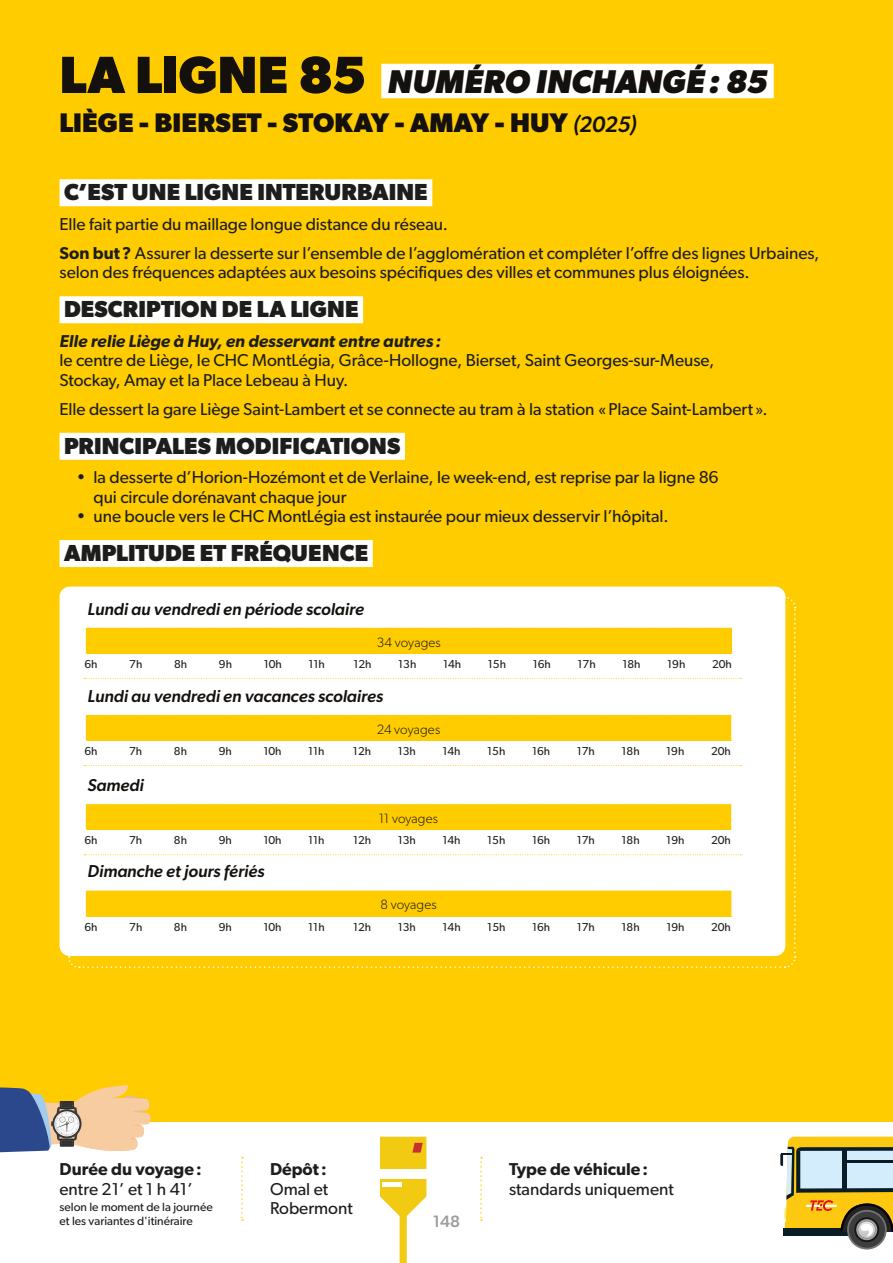
<style>
.page{position:relative;width:893px;height:1263px;background:#fff}
.page>*{position:absolute;margin:0;border:0;box-sizing:border-box;transform-origin:0 0}
.t1{font:700 52.5px "Gibson";color:#13100d}
.t2{font:italic 700 33px "Gibson";letter-spacing:.005em;color:#13100d}
.t3{font:700 27px "Gibson";letter-spacing:.005em;color:#13100d}
.t4{font:700 23.25px "Gibson";letter-spacing:.005em;color:#1d1d1b}
.t5{font:17.25px/19.5px "Gibson";color:#1d1d1b}
.t6{font:italic 500 17.25px "Gibson";color:#13100d}
.t7{font:italic 600 17.25px "Gibson";color:#1d1d1b}
.t8{font:600 17.25px "Gibson";color:#1d1d1b}
.t9{font:500 16.5px "Gibson";color:#9d9d9c}
.t10{font:300 13.5px "Gibson";letter-spacing:.01em;color:#1d1d1b}
.t11{font:12px/13.5px "Gibson";color:#1d1d1b}
.t12{font:11.55px "Gibson";color:#1d1d1b}
.s1{font-weight:500;font-style:italic;font-size:22.5px}
.s2{font-weight:600}
</style>
<div class="page">
<div style="left:0;top:0;width:893px;height:1121px;background:#fc0"></div>
<div style="left:847px;top:1210px;width:40px;height:39px;background:#737373;border-radius:50%"></div>
<div style="left:849px;top:1212px;width:36px;height:36px;background:#3d3d3d;border-radius:50%"></div>
<svg style="left:854px;top:1217px;width:25px;height:25px"></svg>
<div style="left:856px;top:1219px;width:21px;height:21px;background:#a2a0a0;border-radius:50%"></div>
<svg style="left:780px;top:1136px;width:113px;height:102px"></svg>
<svg style="left:380px;top:1137px;width:46px;height:126px"></svg>
<div style="left:380px;top:1169px;width:46px;height:10px;background:#fff"></div>
<hr style="left:383px;top:1183px;width:19px;height:4px;background:#fff">
<svg style="left:0;top:1085px;width:152px;height:68px"></svg>
<svg style="left:480px;top:1157px;width:2px;height:64px"></svg>
<svg style="left:241px;top:1157px;width:2px;height:64px"></svg>
<div style="left:60px;top:179px;width:372px;height:27px;background:#fff"></div>
<div style="left:60px;top:296px;width:303px;height:27px;background:#fff"></div>
<div style="left:60px;top:433px;width:345px;height:27px;background:#fff"></div>
<div style="left:60px;top:540px;width:313px;height:27px;background:#fff"></div>
<div style="left:60px;top:587px;width:725px;height:369px;background:#fff;border-radius:10px"></div>
<svg style="left:67px;top:596px;width:729px;height:372px"></svg>
<div style="left:381px;top:64px;width:393px;height:34px;background:#fff"></div>
<h1 class="t1" style="left:60px;top:44px;width:308px">LA LIGNE 85</h1>
<h3 class="t3" style="left:60px;top:107px;width:578px">LIÈGE - BIERSET - STOKAY - AMAY - HUY <span class="s1">(2025)</span></h3>
<h2 class="t2" style="left:387px;top:62px;width:382px">NUMÉRO INCHANGÉ: 85</h2>
<h3 class="t4" style="left:64px;top:178px;width:365px">C’EST UNE LIGNE INTERURBAINE</h3>
<p class="t5" style="left:60px;top:209px;width:761px;line-height:29.2px">Elle fait partie du maillage longue distance du réseau.<br><span class="s2">Son but?</span> Assurer la desserte sur l’ensemble de l’agglomération et compléter l’offre des lignes Urbaines,</p>
<p class="t5" style="left:60px;top:262px;width:691px">selon des fréquences adaptées aux besoins spécifiques des villes et communes plus éloignées.</p>
<h3 class="t4" style="left:64px;top:295px;width:296px">DESCRIPTION DE LA LIGNE</h3>
<p class="t7" style="left:60px;top:330px;width:383px">Elle relie Liège à Huy, en desservant entre autres :</p>
<p class="t5" style="left:60px;top:350px;width:656px">le centre de Liège, le CHC MontLégia, Grâce-Hollogne, Bierset, Saint Georges-sur-Meuse,<br>Stockay, Amay et la Place Lebeau à Huy.</p>
<p class="t5" style="left:60px;top:399px;width:710px">Elle dessert la gare Liège Saint-Lambert et se connecte au tram à la station «Place Saint-Lambert ».</p>
<h3 class="t4" style="left:64px;top:432px;width:338px">PRINCIPALES MODIFICATIONS</h3>
<p class="t5" style="left:94px;top:467px;width:627px;text-indent:-17px">• la desserte d’Horion-Hozémont et de Verlaine, le week-end, est reprise par la ligne 86 qui circule dorénavant chaque jour</p>
<p class="t5" style="left:77px;top:506px;width:593px">• une boucle vers le CHC MontLégia est instaurée pour mieux desservir l’hôpital.</p>
<h3 class="t4" style="left:64px;top:539px;width:306px">AMPLITUDE ET FRÉQUENCE</h3>
<p class="t6" style="left:88px;top:598px;width:278px">Lundi au vendredi en période scolaire</p>
<p class="t10" style="left:377px;top:634px;width:65px">34 voyages</p>
<p class="t12" style="left:84px;top:657px;width:15px">6h</p>
<p class="t12" style="left:129px;top:657px;width:15px">7h</p>
<p class="t12" style="left:174px;top:657px;width:15px">8h</p>
<p class="t12" style="left:219px;top:657px;width:15px">9h</p>
<p class="t12" style="left:264px;top:657px;width:20px">10h</p>
<p class="t12" style="left:309px;top:657px;width:18px">11h</p>
<p class="t12" style="left:353px;top:657px;width:20px">12h</p>
<p class="t12" style="left:398px;top:657px;width:20px">13h</p>
<p class="t12" style="left:443px;top:657px;width:20px">14h</p>
<p class="t12" style="left:488px;top:657px;width:20px">15h</p>
<p class="t12" style="left:533px;top:657px;width:20px">16h</p>
<p class="t12" style="left:578px;top:657px;width:20px">17h</p>
<p class="t12" style="left:622px;top:657px;width:20px">18h</p>
<p class="t12" style="left:667px;top:657px;width:20px">19h</p>
<p class="t12" style="left:712px;top:657px;width:21px">20h</p>
<p class="t6" style="left:88px;top:685px;width:297px">Lundi au vendredi en vacances scolaires</p>
<p class="t10" style="left:377px;top:721px;width:65px">24 voyages</p>
<p class="t12" style="left:84px;top:744px;width:15px">6h</p>
<p class="t12" style="left:129px;top:744px;width:15px">7h</p>
<p class="t12" style="left:174px;top:744px;width:15px">8h</p>
<p class="t12" style="left:219px;top:744px;width:15px">9h</p>
<p class="t12" style="left:263px;top:744px;width:20px">10h</p>
<p class="t12" style="left:308px;top:744px;width:18px">11h</p>
<p class="t12" style="left:353px;top:744px;width:20px">12h</p>
<p class="t12" style="left:398px;top:744px;width:20px">13h</p>
<p class="t12" style="left:442px;top:744px;width:20px">14h</p>
<p class="t12" style="left:487px;top:744px;width:20px">15h</p>
<p class="t12" style="left:532px;top:744px;width:20px">16h</p>
<p class="t12" style="left:577px;top:744px;width:20px">17h</p>
<p class="t12" style="left:621px;top:744px;width:20px">18h</p>
<p class="t12" style="left:666px;top:744px;width:20px">19h</p>
<p class="t12" style="left:711px;top:744px;width:21px">20h</p>
<p class="t6" style="left:88px;top:775px;width:58px">Samedi</p>
<p class="t10" style="left:379px;top:810px;width:61px">11 voyages</p>
<p class="t12" style="left:84px;top:833px;width:15px">6h</p>
<p class="t12" style="left:129px;top:833px;width:15px">7h</p>
<p class="t12" style="left:174px;top:833px;width:15px">8h</p>
<p class="t12" style="left:219px;top:833px;width:15px">9h</p>
<p class="t12" style="left:263px;top:833px;width:20px">10h</p>
<p class="t12" style="left:308px;top:833px;width:18px">11h</p>
<p class="t12" style="left:353px;top:833px;width:20px">12h</p>
<p class="t12" style="left:398px;top:833px;width:20px">13h</p>
<p class="t12" style="left:442px;top:833px;width:20px">14h</p>
<p class="t12" style="left:487px;top:833px;width:20px">15h</p>
<p class="t12" style="left:532px;top:833px;width:20px">16h</p>
<p class="t12" style="left:577px;top:833px;width:20px">17h</p>
<p class="t12" style="left:622px;top:833px;width:20px">18h</p>
<p class="t12" style="left:666px;top:833px;width:20px">19h</p>
<p class="t12" style="left:711px;top:833px;width:21px">20h</p>
<p class="t6" style="left:88px;top:861px;width:178px">Dimanche et jours fériés</p>
<p class="t10" style="left:380px;top:896px;width:58px">8 voyages</p>
<p class="t12" style="left:84px;top:919px;width:15px">6h</p>
<p class="t12" style="left:129px;top:919px;width:15px">7h</p>
<p class="t12" style="left:174px;top:919px;width:15px">8h</p>
<p class="t12" style="left:219px;top:919px;width:15px">9h</p>
<p class="t12" style="left:263px;top:919px;width:20px">10h</p>
<p class="t12" style="left:308px;top:919px;width:18px">11h</p>
<p class="t12" style="left:353px;top:919px;width:20px">12h</p>
<p class="t12" style="left:398px;top:919px;width:20px">13h</p>
<p class="t12" style="left:443px;top:919px;width:20px">14h</p>
<p class="t12" style="left:487px;top:919px;width:20px">15h</p>
<p class="t12" style="left:532px;top:919px;width:20px">16h</p>
<p class="t12" style="left:577px;top:919px;width:20px">17h</p>
<p class="t12" style="left:622px;top:919px;width:20px">18h</p>
<p class="t12" style="left:666px;top:919px;width:20px">19h</p>
<p class="t12" style="left:711px;top:919px;width:21px">20h</p>
<p class="t8" style="left:60px;top:1159px;width:144px">Durée du voyage:</p>
<p class="t5" style="left:60px;top:1179px;width:135px">entre 21’ et 1 h 41’</p>
<p class="t11" style="left:60px;top:1200px;width:155px">selon le moment de la journée et les variantes d'itinéraire</p>
<p class="t8" style="left:270px;top:1159px;width:58px">Dépôt:</p>
<p class="t5" style="left:270px;top:1179px;width:84px">Omal et<br>Robermont</p>
<p class="t9" style="left:433px;top:1212px;width:29px">148</p>
<p class="t8" style="left:509px;top:1159px;width:141px">Type de véhicule:</p>
<p class="t5" style="left:509px;top:1179px;width:166px">standards uniquement</p>
</div>
